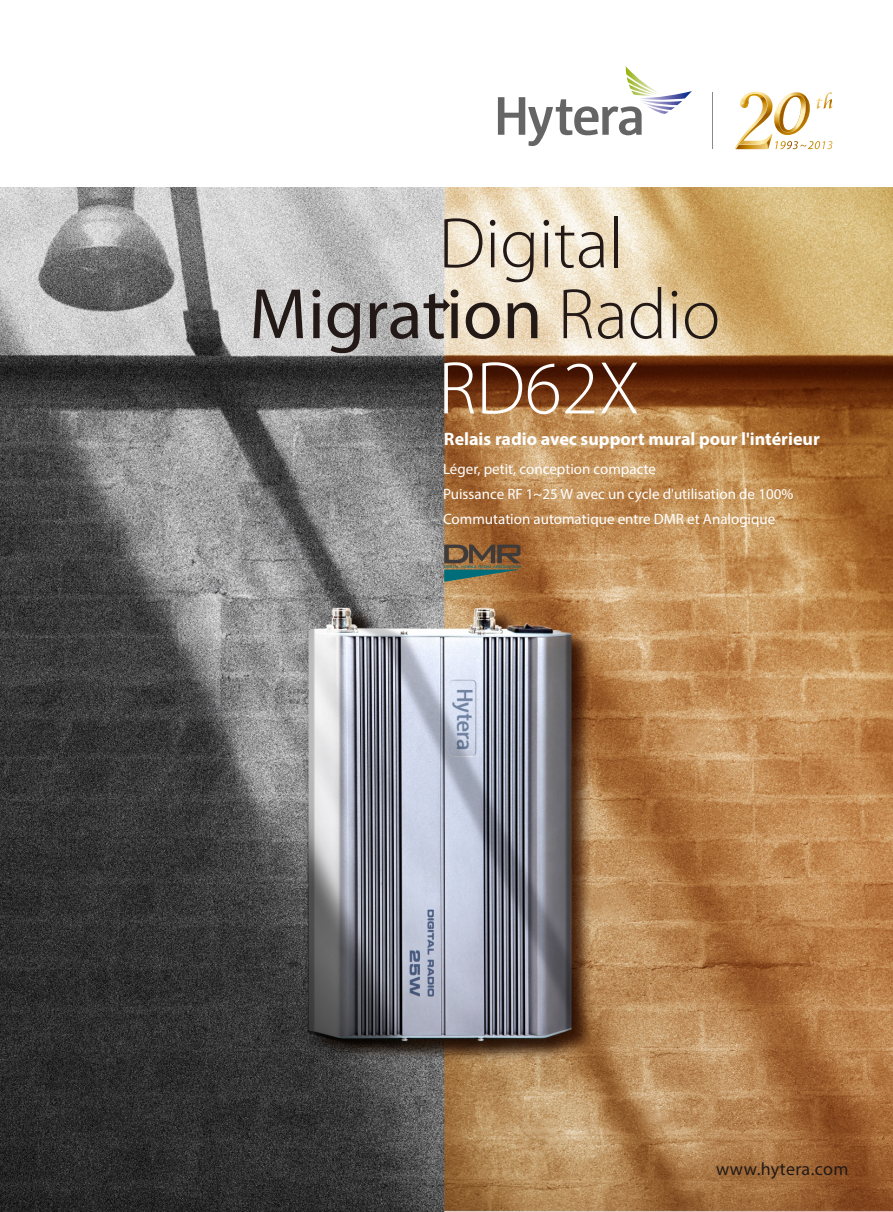
<style>
.page{position:relative;width:893px;height:1212px;background:#fff}
.page>*{position:absolute;margin:0;border:0;box-sizing:border-box;transform-origin:0 0}
.t1{font:300 75.3px "Myriad Pro";color:#fff}
.t2{font:300 72px/70.9px "Myriad Pro";color:#231916}
.t3{font:700 18px "Myriad Pro";color:#fff}
.t4{font:18px "Myriad Pro";letter-spacing:.02em;color:#231916}
.t5{font:15px/25.2px "Myriad Pro";color:#fff}
.s1{font-weight:400}
</style>
<div class="page">
<img style="left:0;top:187px;width:893px;height:1025px">
<svg style="left:443px;top:299px;width:7px;height:13px"></svg>
<svg style="left:444px;top:545px;width:77px;height:37px;background:#6e6247"></svg>
<hr style="left:712px;top:92px;width:1px;height:57px;background:#898989">
<svg style="left:735px;top:92px;width:97px;height:57px"></svg>
<svg style="left:498px;top:66px;width:194px;height:80px"></svg>
<h2 class="t2" style="left:249px;top:214px;width:473px;text-indent:189px">Digital<br><span class="s1">Migration</span> Radio</h2>
<h1 class="t1" style="left:438px;top:357px;width:203px">RD62X</h1>
<p class="t3" style="left:444px;top:431px;width:377px">Relais radio avec support mural pour l'intérieur</p>
<p class="t5" style="left:443px;top:457px;width:352px">Léger, petit, conception compacte<br>Puissance RF 1~25 W avec un cycle d'utilisation de 100%<br>Commutation automatique entre DMR et Analogique</p>
<p class="t4" style="left:716px;top:1161px;width:134px">www.hytera.com</p>
</div>
